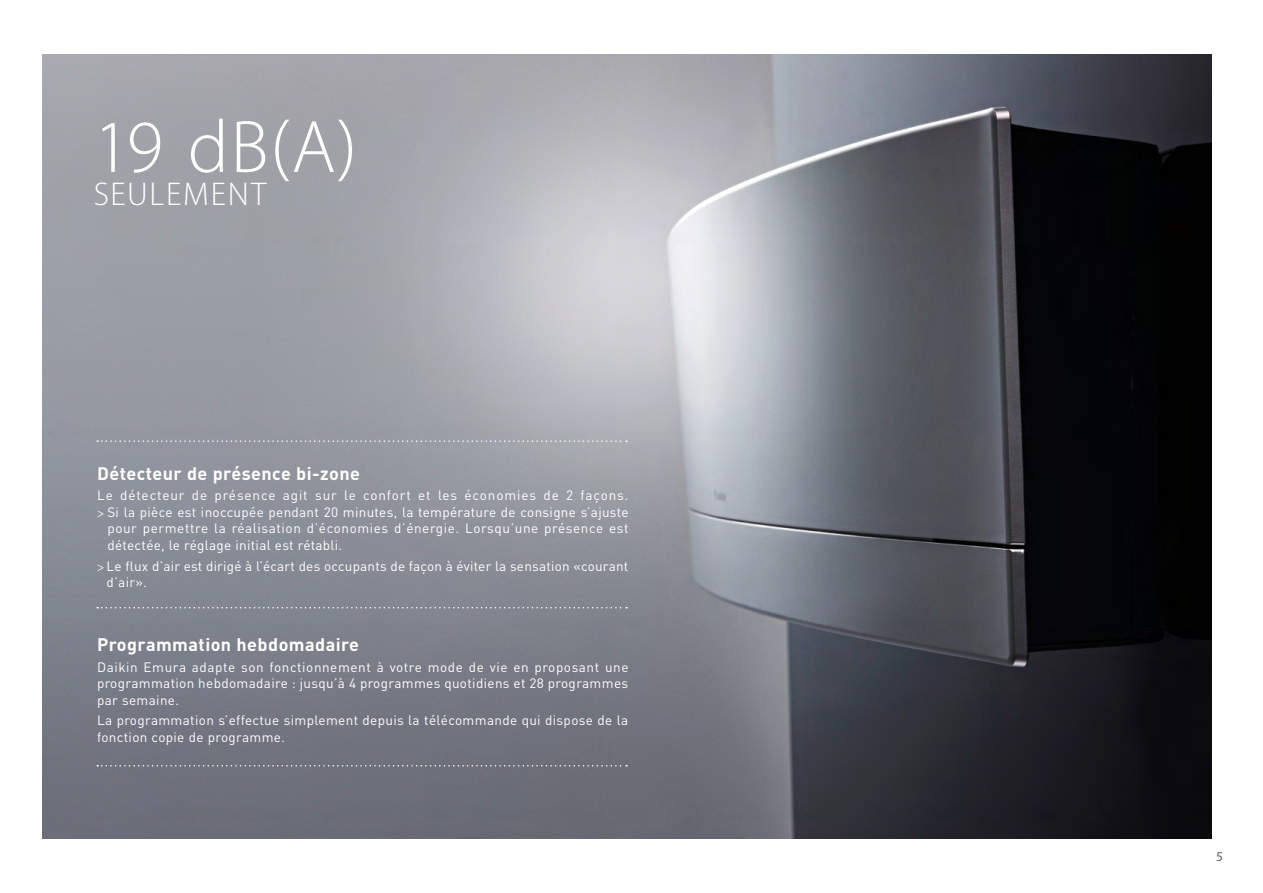
<style>
.page{position:relative;width:1263px;height:893px;background:#fff}
.page>*{position:absolute;margin:0;border:0;box-sizing:border-box;transform-origin:0 0}
.t1{font:300 75px "Myriad Pro";color:#fff}
.t2{font:300 33px "Myriad Pro";letter-spacing:.055em;color:#fff}
.paragraphe_courant{font:700 18px "DIN";letter-spacing:.025em;color:#fff}
.paragraphe_courant-2{font:13.5px/16.5px "DIN";letter-spacing:.025em;color:#fff}
.paragraphe_courant-3{font:13.5px "DIN";letter-spacing:.045em;color:#fff}
.paragraphe_courant-4{font:13.5px "DIN";letter-spacing:.065em;color:#fff}
.t3{font:13.5px "Myriad Pro";color:#5a5b5d}
.s1{font-family:"Myriad Pro";font-size:12px}
</style>
<div class="page">
<img style="left:43px;top:54px;width:1169px;height:785px">
<svg style="left:97px;top:607px;width:530px;height:1px"></svg>
<svg style="left:97px;top:440px;width:530px;height:2px"></svg>
<svg style="left:97px;top:765px;width:530px;height:1px"></svg>
<p class="t1" style="left:94px;top:106px;width:265px">19 dB(A)</p>
<p class="t2" style="left:94px;top:176px;width:174px">SEULEMENT</p>
<p class="paragraphe_courant" style="left:97px;top:461px;width:265px">Détecteur de présence bi-zone</p>
<p class="paragraphe_courant-4" style="left:97px;top:487px;width:533px">Le détecteur de présence agit sur le confort et les économies de 2 façons.</p>
<p class="paragraphe_courant-2" style="left:97px;top:503px;width:533px"><span class="s1">&gt;</span> Si la pièce est inoccupée pendant 20 minutes, la température de consigne s’ajuste</p>
<p class="paragraphe_courant-3" style="left:107px;top:520px;width:523px">pour permettre la réalisation d’économies d’énergie. Lorsqu’une présence est</p>
<p class="paragraphe_courant-2" style="left:107px;top:536px;width:236px">détectée, le réglage initial est rétabli.</p>
<p class="paragraphe_courant-2" style="left:107px;top:557px;width:523px;text-indent:-10px"><span class="s1">&gt;</span> Le flux d’air est dirigé à l’écart des occupants de façon à éviter la sensation «courant d’air».</p>
<p class="paragraphe_courant" style="left:97px;top:632px;width:264px">Programmation hebdomadaire</p>
<p class="paragraphe_courant-2" style="left:97px;top:658px;width:533px;text-align:justify">Daikin Emura adapte son fonctionnement à votre mode de vie en proposant une programmation hebdomadaire : jusqu’à 4 programmes quotidiens et 28 programmes par semaine.</p>
<p class="paragraphe_courant-2" style="left:97px;top:712px;width:533px">La programmation s’effectue simplement depuis la télécommande qui dispose de la fonction copie de programme.</p>
<p class="t3" style="left:1216px;top:848px;width:8px">5</p>
</div>
